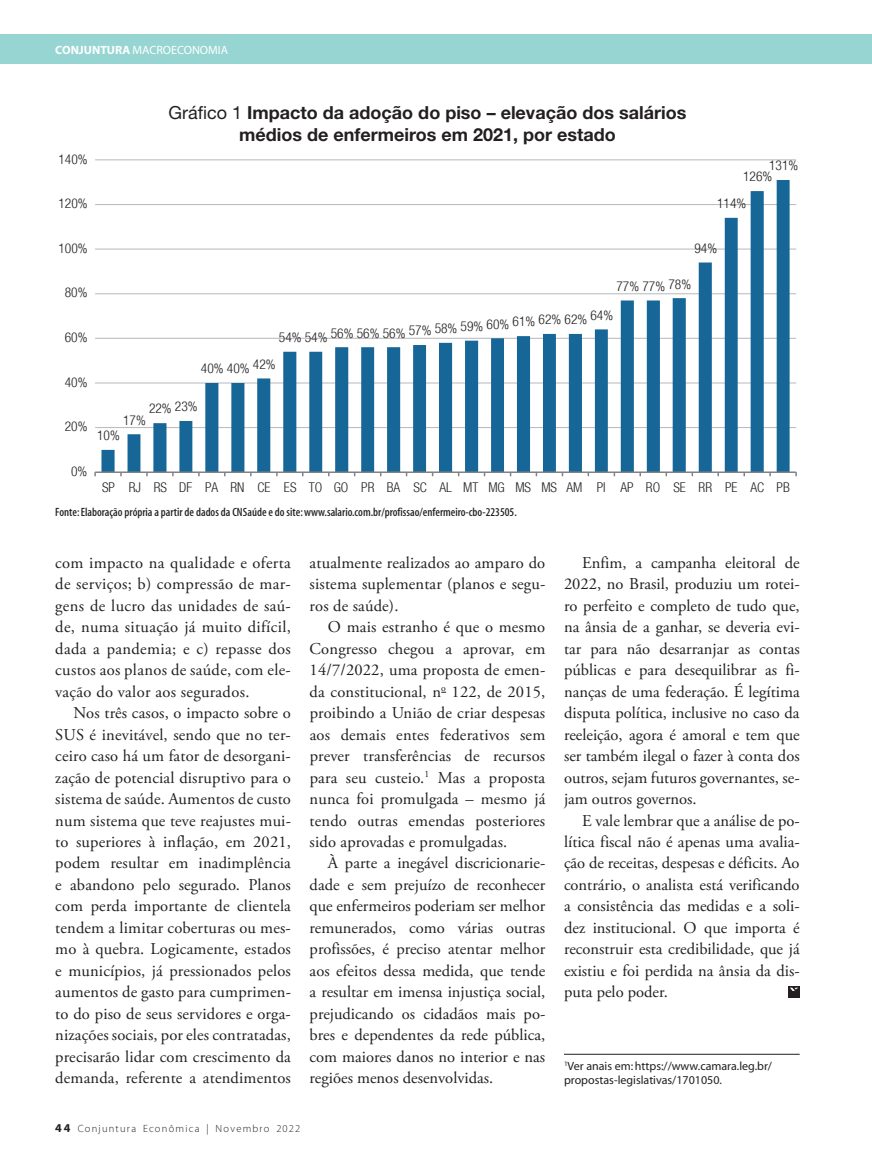
<style>
.page{position:relative;width:872px;height:1170px;background:#fff}
.page>*{position:absolute;margin:0;border:0;box-sizing:border-box;transform-origin:0 0}
.t1{font:700 18px/21.6px "Helvetica Neue LT Pro";color:#231f20;text-align:center}
.t2{font:16.5px/21.5px "Adobe Garamond Pro";letter-spacing:.01em;color:#231f20;text-align:justify}
.t3{font:300 condensed 13.5px "Helvetica Neue";color:#231f20}
.t4{font:12px "Adobe Corp ID Myriad Pkg";color:#231f20}
.t5{font:12px/14.4px "Adobe Corp ID Myriad Rg";color:#231f20}
.t6{font:12px "Adobe Corp ID Myriad Rg";color:#fff}
.t7{font:10.5px "Adobe Corp ID Myriad Lt";letter-spacing:.115em;color:#231f20}
.s1{font-family:"Adobe Corp ID Myriad Bd"}
.s2{font-weight:400}
.s3{font-family:"Adobe Corp ID Myriad Bd";font-size:12px}
</style>
<div class="page">
<div style="left:0;top:34px;width:872px;height:30px;background:#96d5d2"></div>
<hr style="left:564px;top:1053px;width:235px;height:1px;background:#231f20">
<div style="left:788px;top:985px;width:11px;height:12px;background:#231f20"></div>
<svg style="left:790px;top:987px;width:8px;height:3px"></svg>
<hr style="left:95px;top:159px;width:701px;height:1px;background:#bcbdc0">
<hr style="left:95px;top:204px;width:701px;height:1px;background:#bcbdc0">
<hr style="left:95px;top:248px;width:701px;height:1px;background:#bcbdc0">
<hr style="left:95px;top:293px;width:701px;height:1px;background:#bcbdc0">
<hr style="left:95px;top:338px;width:701px;height:1px;background:#bcbdc0">
<hr style="left:95px;top:382px;width:701px;height:1px;background:#bcbdc0">
<hr style="left:95px;top:427px;width:701px;height:1px;background:#bcbdc0">
<svg style="left:101px;top:180px;width:688px;height:291px"></svg>
<hr style="left:95px;top:471px;width:701px;height:2px;background:#808285">
<p class="t6" style="left:55px;top:44px;width:174px"><span class="s1">CONJUNTURA</span> MACROECONOMIA</p>
<p class="t3" style="left:58px;top:151px;width:31px">140%</p>
<p class="t3" style="left:58px;top:196px;width:31px">120%</p>
<p class="t1" style="left:169px;top:101px;width:519px"><span class="s2">Gráfico 1</span> Impacto da adoção do piso – elevação dos salários médios de enfermeiros em 2021, por estado</p>
<p class="t3" style="left:769px;top:158px;width:31px">131%</p>
<p class="t3" style="left:743px;top:169px;width:31px">126%</p>
<p class="t3" style="left:717px;top:196px;width:31px">114%</p>
<p class="t3" style="left:58px;top:240px;width:31px">100%</p>
<p class="t3" style="left:65px;top:285px;width:24px">80%</p>
<p class="t3" style="left:65px;top:329px;width:24px">60%</p>
<p class="t3" style="left:65px;top:374px;width:24px">40%</p>
<p class="t3" style="left:65px;top:418px;width:24px">20%</p>
<p class="t3" style="left:71px;top:463px;width:18px">0%</p>
<p class="t3" style="left:694px;top:240px;width:24px">94%</p>
<p class="t3" style="left:616px;top:278px;width:76px">77% 77% 78%</p>
<p class="t3" style="left:279px;top:320px;width:336px">54% 54% 56% 56% 56% 57% 58% 59% 60% 61% 62% 62% 64%</p>
<p class="t3" style="left:201px;top:361px;width:76px">40% 40% 42%</p>
<p class="t3" style="left:149px;top:400px;width:50px">22% 23%</p>
<p class="t3" style="left:123px;top:412px;width:24px">17%</p>
<p class="t3" style="left:97px;top:427px;width:24px">10%</p>
<p class="t3" style="left:102px;top:479px;width:689px">SP RJ RS DF PA RN CE ES TO GO PR BA SC AL MT MG MS MS AM PI AP RO SE RR PE AC PB</p>
<p class="t4" style="left:55px;top:506px;width:463px">Fonte: Elaboração própria a partir de dados da CNSaúde e do site: www.salario.com.br/profissao/enfermeiro-cbo-223505.</p>
<p class="t2" style="left:55px;top:552px;width:237px">com impacto na qualidade e oferta de serviços; b) compressão de mar&shy;gens de lucro das unidades de saú&shy;de, numa situação já muito difícil, dada a pandemia; e c) repasse dos custos aos planos de saúde, com ele&shy;vação do valor aos segurados.</p>
<p class="t2" style="left:55px;top:702px;width:237px;text-indent:18px">Nos três casos, o impacto sobre o SUS é inevitável, sendo que no ter&shy;ceiro caso há um fator de desorgani&shy;zação de potencial disruptivo para o sistema de saúde. Aumentos de custo num sistema que teve reajustes mui&shy;to superiores à inflação, em 2021, podem resultar em inadimplência e abandono pelo segurado. Planos com perda importante de clientela tendem a limitar coberturas ou mes&shy;mo à quebra. Logicamente, estados e municípios, já pressionados pelos aumentos de gasto para cumprimen&shy;to do piso de seus servidores e orga&shy;nizações sociais, por eles contratadas, precisarão lidar com crescimento da demanda, referente a atendimentos</p>
<p class="t2" style="left:310px;top:552px;width:237px">atualmente realizados ao amparo do sistema suplementar (planos e segu&shy;ros de saúde).</p>
<p class="t2" style="left:310px;top:617px;width:237px;text-indent:18px">O mais estranho é que o mesmo Congresso chegou a aprovar, em 14/7/2022, uma proposta de emen&shy;da constitucional, n<sup>o</sup> 122, de 2015, proibindo a União de criar despesas aos demais entes federativos sem prever transferências de recursos para seu custeio.<sup>1</sup> Mas a proposta nunca foi promulgada – mesmo já tendo outras emendas posteriores sido aprovadas e promulgadas.</p>
<p class="t2" style="left:310px;top:853px;width:237px;text-indent:18px">À parte a inegável discricionarie&shy;dade e sem prejuízo de reconhecer que enfermeiros poderiam ser melhor remunerados, como várias outras profissões, é preciso atentar melhor aos efeitos dessa medida, que tende a resultar em imensa injustiça social, prejudicando os cidadãos mais po&shy;bres e dependentes da rede pública, com maiores danos no interior e nas regiões menos desenvolvidas.</p>
<p class="t7" style="left:55px;top:1122px;width:246px"><span class="s3">44</span> Conjuntura Econômica | Novembro 2022</p>
<p class="t2" style="left:564px;top:552px;width:237px;text-indent:18px">Enfim, a campanha eleitoral de 2022, no Brasil, produziu um rotei&shy;ro perfeito e completo de tudo que, na ânsia de a ganhar, se deveria evi&shy;tar para não desarranjar as contas públicas e para desequilibrar as fi&shy;nanças de uma federação. É legítima disputa política, inclusive no caso da reeleição, agora é amoral e tem que ser também ilegal o fazer à conta dos outros, sejam futuros governantes, se&shy;jam outros governos.</p>
<p class="t2" style="left:564px;top:810px;width:237px;text-indent:18px">E vale lembrar que a análise de po&shy;lítica fiscal não é apenas uma avalia&shy;ção de receitas, despesas e déficits. Ao contrário, o analista está verificando a consistência das medidas e a soli&shy;dez institucional. O que importa é reconstruir esta credibilidade, que já existiu e foi perdida na ânsia da dis&shy;puta pelo poder.</p>
<p class="t5" style="left:564px;top:1058px;width:209px"><sup>1</sup>Ver anais em: https://www.camara.leg.br/ propostas-legislativas/1701050.</p>
</div>
